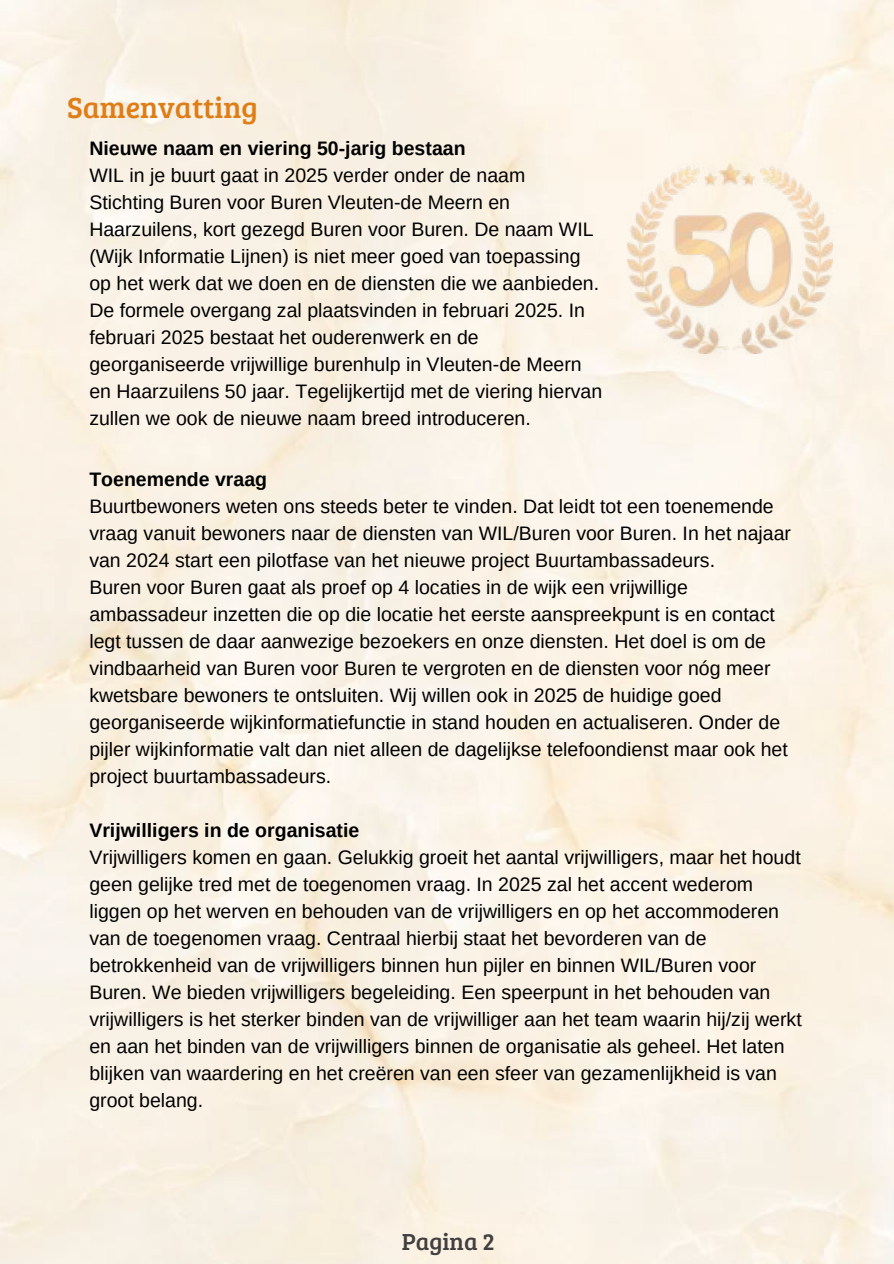
<style>
.page{position:relative;width:894px;height:1264px;background:#fff}
.page>*{position:absolute;margin:0;border:0;box-sizing:border-box;transform-origin:0 0}
.t1{font:30px "Bree Serif";color:#df7d16}
.t2{font:24px "Bree Serif";color:#404040}
.t3{font:19.5px/27px "Arimo";color:#000}
.t4{font:700 19.5px "Arimo";color:#000}
</style>
<div class="page">
<img style="left:627px;top:163px;width:205px;height:191px">
<h1 class="t1" style="left:67px;top:85px;width:192px">Samenvatting</h1>
<p class="t4" style="left:89px;top:137px;width:377px">Nieuwe naam en viering 50-jarig bestaan</p>
<p class="t3" style="left:89px;top:161px;width:514px">WIL in je buurt gaat in 2025 verder onder de naam Stichting Buren voor Buren Vleuten-de Meern en Haarzuilens, kort gezegd Buren voor Buren. De naam WIL (Wijk Informatie Lijnen) is niet meer goed van toepassing op het werk dat we doen en de diensten die we aanbieden.<br>De formele overgang zal plaatsvinden in februari 2025. In februari 2025 bestaat het ouderenwerk en de georganiseerde vrijwillige burenhulp in Vleuten-de Meern en Haarzuilens 50 jaar. Tegelijkertijd met de viering hiervan zullen we ook de nieuwe naam breed introduceren.</p>
<p class="t4" style="left:89px;top:468px;width:179px">Toenemende vraag</p>
<p class="t3" style="left:89px;top:493px;width:703px">Buurtbewoners weten ons steeds beter te vinden. Dat leidt tot een toenemende vraag vanuit bewoners naar de diensten van WIL/Buren voor Buren. In het najaar van 2024 start een pilotfase van het nieuwe project Buurtambassadeurs.<br>Buren voor Buren gaat als proef op 4 locaties in de wijk een vrijwillige ambassadeur inzetten die op die locatie het eerste aanspreekpunt is en contact legt tussen de daar aanwezige bezoekers en onze diensten. Het doel is om de vindbaarheid van Buren voor Buren te vergroten en de diensten voor nóg meer kwetsbare bewoners te ontsluiten. Wij willen ook in 2025 de huidige goed georganiseerde wijkinformatiefunctie in stand houden en actualiseren. Onder de pijler wijkinformatie valt dan niet alleen de dagelijkse telefoondienst maar ook het project buurtambassadeurs.</p>
<p class="t4" style="left:89px;top:819px;width:271px">Vrijwilligers in de organisatie</p>
<p class="t3" style="left:89px;top:844px;width:713px">Vrijwilligers komen en gaan. Gelukkig groeit het aantal vrijwilligers, maar het houdt geen gelijke tred met de toegenomen vraag. In 2025 zal het accent wederom liggen op het werven en behouden van de vrijwilligers en op het accommoderen van de toegenomen vraag. Centraal hierbij staat het bevorderen van de betrokkenheid van de vrijwilligers binnen hun pijler en binnen WIL/Buren voor Buren. We bieden vrijwilligers begeleiding. Een speerpunt in het behouden van vrijwilligers is het sterker binden van de vrijwilliger aan het team waarin hij/zij werkt en aan het binden van de vrijwilligers binnen de organisatie als geheel. Het laten blijken van waardering en het creëren van een sfeer van gezamenlijkheid is van groot belang.</p>
<p class="t2" style="left:401px;top:1224px;width:95px">Pagina 2</p>
</div>
